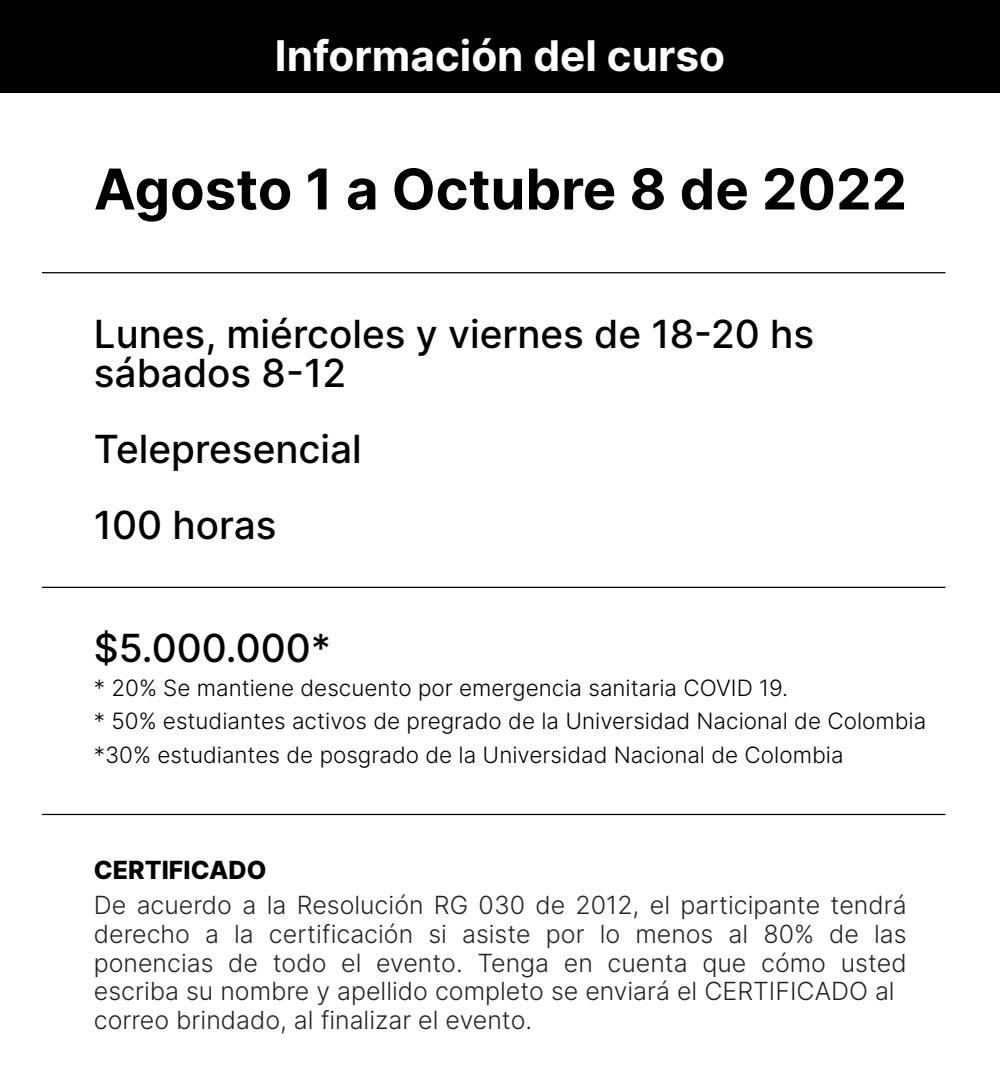
<style>
.page{position:relative;width:1000px;height:1082px;background:#fff}
.page>*{position:absolute;margin:0;border:0;box-sizing:border-box;transform-origin:0 0}
.t1{font:700 56.25px "Inter";color:#000}
.t2{font:700 42.25px "Inter";color:#fff}
.t3{font:500 38.75px/38.8px "Inter";color:#000}
.t4{font:300 25px/28.8px "Inter";color:#232323}
.t5{font:800 25px "Inter";color:#000}
.t6{font:300 22.5px/33.8px "Inter";color:#000}
</style>
<div class="page">
<div style="left:0;top:0;width:1000px;height:92px;background:#000"></div>
<hr style="left:42px;top:272px;width:903px;height:1px;background:#000">
<hr style="left:42px;top:586px;width:903px;height:2px;background:#000">
<hr style="left:42px;top:813px;width:903px;height:2px;background:#000">
<h2 class="t2" style="left:275px;top:24px;width:452px">Información del curso</h2>
<h1 class="t1" style="left:94px;top:148px;width:815px">Agosto 1 a Octubre 8 de 2022</h1>
<h3 class="t3" style="left:94px;top:314px;width:722px">Lunes, miércoles y viernes de 18-20 hs sábados 8-12</h3>
<h3 class="t3" style="left:94px;top:410px;width:270px;line-height:76.2px">Telepresencial<br>100 horas</h3>
<h3 class="t3" style="left:94px;top:627px;width:239px">$5.000.000*</h3>
<p class="t6" style="left:94px;top:670px;width:834px">* 20% Se mantiene descuento por emergencia sanitaria COVID 19.<br>* 50% estudiantes activos de pregrado de la Universidad Nacional de Colombia *30% estudiantes de posgrado de la Universidad Nacional de Colombia</p>
<p class="t5" style="left:94px;top:851px;width:174px">CERTIFICADO</p>
<p class="t4" style="left:94px;top:890px;width:814px">De acuerdo a la Resolución RG 030 de 2012, el participante tendrá derecho a la certificación si asiste por lo menos al 80% de las ponencias de todo el evento. Tenga en cuenta que cómo usted escriba su nombre y apellido completo se enviará el CERTIFICADO al correo brindado, al finalizar el evento.</p>
</div>
